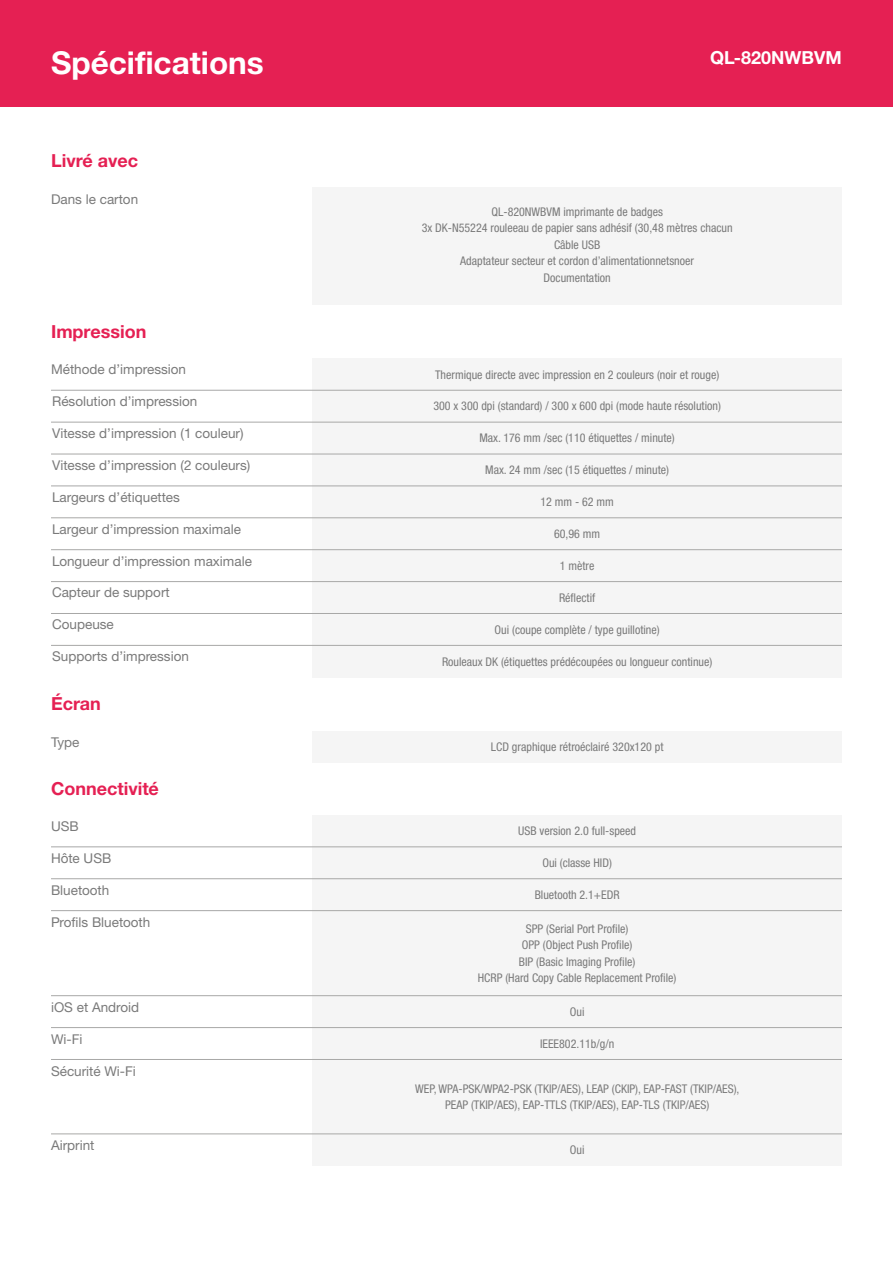
<style>
.page{position:relative;width:893px;height:1263px;background:#fff}
.page>*{position:absolute;margin:0;border:0;box-sizing:border-box;transform-origin:0 0}
.t1{font:700 31.5px "Helvetica Neue LTW1 G";color:#fff}
.t2{font:700 18px "Helvetica Neue LTW1 G";color:#e52053}
.t3{font:700 18px "Helvetica Neue LTW1 G";color:#fff}
.t4{font:13.5px "Helvetica Neue LTW1 G";color:#7a7a7a}
.t5{font:condensed 12px/16.5px "Helvetica Neue LTW1 G";color:#7a7a7a;text-align:center}
</style>
<div class="page">
<div style="left:0;top:0;width:893px;height:106px;background:#e52053"></div>
<div style="left:312px;top:187px;width:530px;height:118px;background:#f5f5f5"></div>
<div style="left:312px;top:358px;width:530px;height:320px;background:#f5f5f5"></div>
<div style="left:312px;top:731px;width:530px;height:32px;background:#f5f5f5"></div>
<div style="left:312px;top:815px;width:530px;height:351px;background:#f5f5f5"></div>
<hr style="left:51px;top:390px;width:791px;height:1px;background:#a8a8a7">
<hr style="left:51px;top:422px;width:791px;height:1px;background:#a8a8a7">
<hr style="left:51px;top:517px;width:791px;height:1px;background:#a8a8a7">
<hr style="left:51px;top:454px;width:791px;height:1px;background:#a8a8a7">
<hr style="left:51px;top:549px;width:791px;height:1px;background:#a8a8a7">
<hr style="left:51px;top:485px;width:791px;height:1px;background:#a8a8a7">
<hr style="left:51px;top:581px;width:791px;height:1px;background:#a8a8a7">
<hr style="left:51px;top:613px;width:791px;height:1px;background:#a8a8a7">
<hr style="left:51px;top:645px;width:791px;height:1px;background:#a8a8a7">
<hr style="left:51px;top:846px;width:791px;height:1px;background:#a8a8a7">
<hr style="left:51px;top:995px;width:791px;height:1px;background:#a8a8a7">
<hr style="left:51px;top:1027px;width:791px;height:1px;background:#a8a8a7">
<hr style="left:51px;top:1133px;width:791px;height:1px;background:#a8a8a7">
<hr style="left:51px;top:878px;width:791px;height:1px;background:#a8a8a7">
<hr style="left:51px;top:1059px;width:791px;height:1px;background:#a8a8a7">
<hr style="left:51px;top:910px;width:791px;height:1px;background:#a8a8a7">
<h1 class="t1" style="left:51px;top:43px;width:214px">Spécifications</h1>
<h2 class="t3" style="left:710px;top:46px;width:133px">QL-820NWBVM</h2>
<h2 class="t2" style="left:51px;top:150px;width:89px">Livré avec</h2>
<p class="t4" style="left:51px;top:191px;width:89px">Dans le carton</p>
<p class="t5" style="left:422px;top:204px;width:312px">QL-820NWBVM imprimante de badges<br>3x DK-N55224 rouleeau de papier sans adhésif (30,48 mètres chacun Câble USB<br>Adaptateur secteur et cordon d’alimentationnetsnoer<br>Documentation</p>
<h2 class="t2" style="left:51px;top:320px;width:97px">Impression</h2>
<p class="t4" style="left:51px;top:361px;width:137px">Méthode d’impression</p>
<p class="t5" style="left:435px;top:366px;width:286px">Thermique directe avec impression en 2 couleurs (noir et rouge)</p>
<p class="t4" style="left:52px;top:393px;width:147px">Résolution d’impression</p>
<p class="t4" style="left:52px;top:425px;width:193px">Vitesse d’impression (1 couleur)</p>
<p class="t5" style="left:433px;top:398px;width:289px">300 x 300 dpi (standard) / 300 x 600 dpi (mode haute résolution)</p>
<p class="t5" style="left:479px;top:430px;width:197px">Max. 176 mm /sec (110 étiquettes / minute)</p>
<p class="t4" style="left:52px;top:457px;width:200px">Vitesse d’impression (2 couleurs)</p>
<p class="t5" style="left:485px;top:462px;width:185px">Max. 24 mm /sec (15 étiquettes / minute)</p>
<p class="t4" style="left:52px;top:489px;width:129px">Largeurs d’étiquettes</p>
<p class="t5" style="left:540px;top:494px;width:75px">12 mm - 62 mm</p>
<p class="t4" style="left:52px;top:520px;width:190px">Largeur d’impression maximale</p>
<p class="t5" style="left:554px;top:526px;width:48px">60,96 mm</p>
<p class="t4" style="left:52px;top:552px;width:201px">Longueur d’impression maximale</p>
<p class="t5" style="left:560px;top:557px;width:36px">1 mètre</p>
<p class="t4" style="left:52px;top:584px;width:119px">Capteur de support</p>
<p class="t4" style="left:52px;top:616px;width:63px">Coupeuse</p>
<p class="t5" style="left:559px;top:589px;width:38px">Réflectif</p>
<p class="t5" style="left:495px;top:621px;width:167px">Oui (coupe complète / type guillotine)</p>
<p class="t4" style="left:52px;top:648px;width:138px">Supports d’impression</p>
<p class="t5" style="left:442px;top:654px;width:272px">Rouleaux DK (étiquettes prédécoupées ou longueur continue)</p>
<h2 class="t2" style="left:51px;top:693px;width:51px">Écran</h2>
<p class="t4" style="left:51px;top:734px;width:30px">Type</p>
<p class="t5" style="left:491px;top:738px;width:174px">LCD graphique rétroéclairé 320x120 pt</p>
<h2 class="t2" style="left:51px;top:777px;width:109px">Connectivité</h2>
<p class="t4" style="left:51px;top:818px;width:29px">USB</p>
<p class="t4" style="left:51px;top:850px;width:62px">Hôte USB</p>
<p class="t5" style="left:518px;top:823px;width:119px">USB version 2.0 full-speed</p>
<p class="t5" style="left:542px;top:855px;width:71px">Oui (classe HID)</p>
<p class="t4" style="left:51px;top:882px;width:60px">Bluetooth</p>
<p class="t4" style="left:51px;top:914px;width:101px">Profils Bluetooth</p>
<p class="t5" style="left:535px;top:886px;width:86px">Bluetooth 2.1+EDR</p>
<p class="t5" style="left:478px;top:920px;width:200px">SPP (Serial Port Profile)<br>OPP (Object Push Profile)<br>BIP (Basic Imaging Profile)<br>HCRP (Hard Copy Cable Replacement Profile)</p>
<p class="t4" style="left:51px;top:999px;width:90px">iOS et Android</p>
<p class="t4" style="left:51px;top:1031px;width:33px">Wi-Fi</p>
<p class="t5" style="left:570px;top:1003px;width:16px">Oui</p>
<p class="t5" style="left:540px;top:1035px;width:76px">IEEE802.11b/g/n</p>
<p class="t4" style="left:51px;top:1063px;width:86px">Sécurité Wi-Fi</p>
<p class="t5" style="left:415px;top:1080px;width:326px">WEP, WPA-PSK/WPA2-PSK (TKIP/AES), LEAP (CKIP), EAP-FAST (TKIP/AES),<br>PEAP (TKIP/AES), EAP-TTLS (TKIP/AES), EAP-TLS (TKIP/AES)</p>
<p class="t4" style="left:51px;top:1137px;width:45px">Airprint</p>
<p class="t5" style="left:570px;top:1142px;width:16px">Oui</p>
</div>
